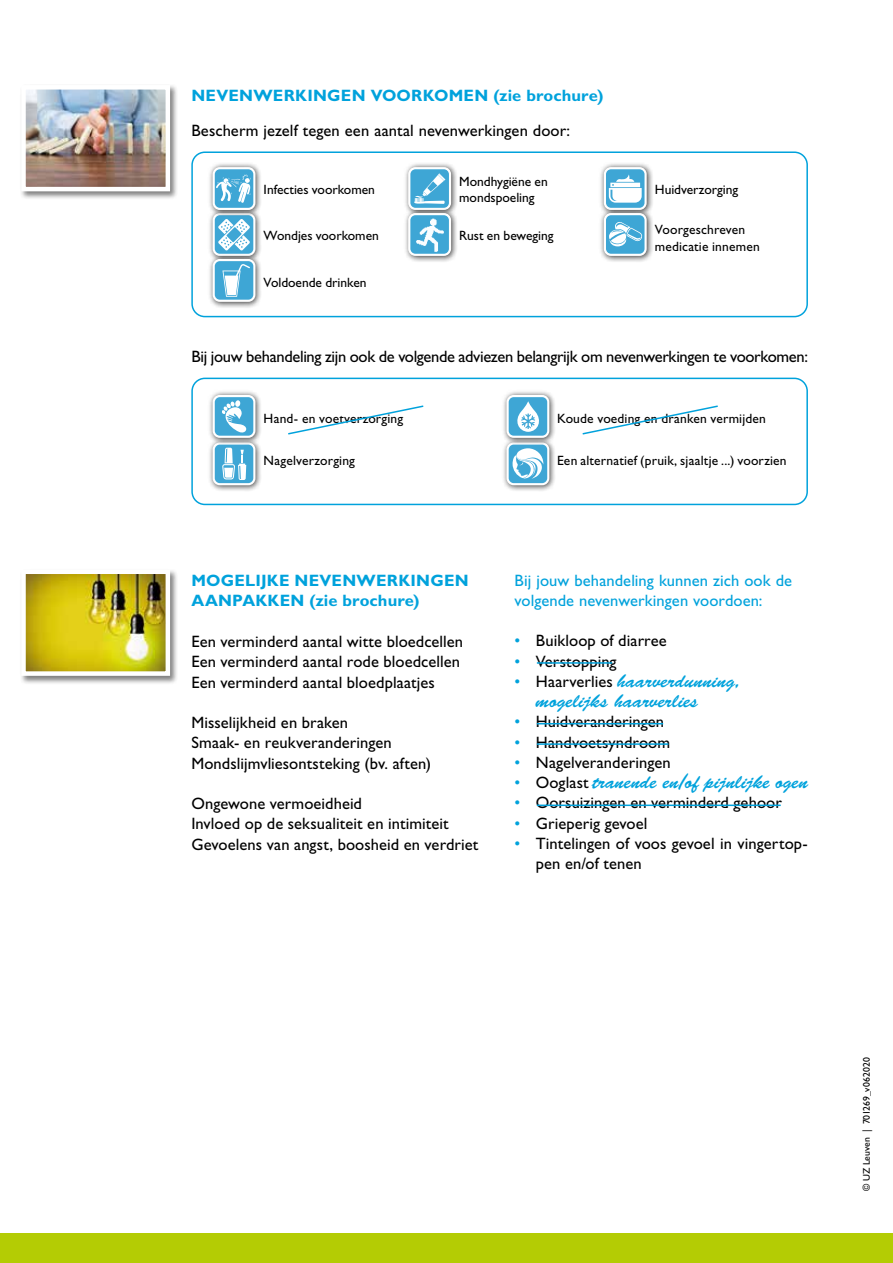
<style>
.page{position:relative;width:893px;height:1263px;background:#fff}
.page>*{position:absolute;margin:0;border:0;box-sizing:border-box;transform-origin:0 0}
.t1{font:19.5px/20.2px "Brush Script Std";color:#00a2dc}
.t2{font:16.5px/20.2px "Gill Sans Std";letter-spacing:.005em;color:#000}
.t3{font:16.5px "Gill Sans Std";letter-spacing:-.02em;color:#000}
.t4{font:700 16.5px/20.2px "Gill Sans Std";letter-spacing:.015em;color:#00a2dc}
.t5{font:16.5px/20.2px "Gill Sans Std";letter-spacing:.005em;color:#00a2dc}
.t6{font:13.5px/16.5px "Gill Sans Std";letter-spacing:.005em;color:#000}
.t7{font:9.75px "Gill Sans Std";letter-spacing:.005em;color:#000}
.s1{color:#00a2dc}
.s2{font-family:"Gill Sans Std";font-size:16.5px}
.s3{font-family:"Gill Sans Std";font-size:16.5px;color:#000}
</style>
<div class="page">
<div style="left:0;top:1233px;width:893px;height:30px;background:#b4cc04"></div>
<div style="left:403px;top:162px;width:55px;height:55px;background:#000;opacity:.75"></div>
<div style="left:409px;top:168px;width:41px;height:41px;background:#3ea6d5;border-radius:6px"></div>
<div style="left:408px;top:167px;width:43px;height:43px;border:2px solid #fff;border-radius:6px"></div>
<div style="left:208px;top:437px;width:55px;height:55px;background:#000;opacity:.75"></div>
<div style="left:214px;top:443px;width:40px;height:41px;background:#3ea6d5;border-radius:6px"></div>
<div style="left:213px;top:442px;width:42px;height:43px;border:2px solid #fff;border-radius:6px"></div>
<div style="left:208px;top:208px;width:55px;height:55px;background:#000;opacity:.75"></div>
<div style="left:214px;top:214px;width:40px;height:41px;background:#3ea6d5;border-radius:6px"></div>
<div style="left:213px;top:213px;width:42px;height:43px;border:2px solid #fff;border-radius:6px"></div>
<div style="left:501px;top:437px;width:55px;height:55px;background:#000;opacity:.75"></div>
<div style="left:508px;top:443px;width:40px;height:41px;background:#3ea6d5;border-radius:6px"></div>
<div style="left:506px;top:442px;width:43px;height:43px;border:2px solid #fff;border-radius:6px"></div>
<div style="left:208px;top:254px;width:55px;height:55px;background:#000;opacity:.75"></div>
<div style="left:214px;top:260px;width:40px;height:41px;background:#3ea6d5;border-radius:6px"></div>
<div style="left:213px;top:259px;width:42px;height:43px;border:2px solid #fff;border-radius:6px"></div>
<div style="left:599px;top:162px;width:55px;height:55px;background:#000;opacity:.75"></div>
<div style="left:605px;top:168px;width:41px;height:41px;background:#3ea6d5;border-radius:6px"></div>
<div style="left:604px;top:167px;width:43px;height:43px;border:2px solid #fff;border-radius:6px"></div>
<div style="left:208px;top:162px;width:55px;height:55px;background:#000;opacity:.75"></div>
<div style="left:214px;top:168px;width:40px;height:41px;background:#3ea6d5;border-radius:6px"></div>
<div style="left:213px;top:167px;width:42px;height:43px;border:2px solid #fff;border-radius:6px"></div>
<div style="left:501px;top:390px;width:55px;height:55px;background:#000;opacity:.75"></div>
<div style="left:508px;top:396px;width:40px;height:41px;background:#3ea6d5;border-radius:6px"></div>
<div style="left:506px;top:395px;width:43px;height:43px;border:2px solid #fff;border-radius:6px"></div>
<div style="left:403px;top:208px;width:55px;height:55px;background:#000;opacity:.75"></div>
<img style="left:411px;top:216px;width:37px;height:37px">
<div style="left:408px;top:213px;width:43px;height:43px;border:2px solid #fff;border-radius:6px"></div>
<div style="left:208px;top:390px;width:55px;height:55px;background:#000;opacity:.75"></div>
<div style="left:214px;top:396px;width:40px;height:41px;background:#3ea6d5;border-radius:6px"></div>
<div style="left:213px;top:395px;width:42px;height:43px;border:2px solid #fff;border-radius:6px"></div>
<div style="left:599px;top:208px;width:55px;height:55px;background:#000;opacity:.75"></div>
<div style="left:605px;top:214px;width:41px;height:41px;background:#3ea6d5;border-radius:6px"></div>
<div style="left:604px;top:213px;width:43px;height:43px;border:2px solid #fff;border-radius:6px"></div>
<svg style="left:218px;top:219px;width:32px;height:32px"></svg>
<svg style="left:222px;top:264px;width:28px;height:33px"></svg>
<svg style="left:414px;top:173px;width:32px;height:31px"></svg>
<svg style="left:513px;top:448px;width:30px;height:31px"></svg>
<svg style="left:609px;top:174px;width:33px;height:29px"></svg>
<svg style="left:222px;top:400px;width:25px;height:33px"></svg>
<svg style="left:222px;top:448px;width:24px;height:32px"></svg>
<svg style="left:517px;top:401px;width:22px;height:31px"></svg>
<svg style="left:609px;top:222px;width:34px;height:25px"></svg>
<svg style="left:216px;top:174px;width:35px;height:29px"></svg>
<div style="left:20px;top:568px;width:158px;height:116px;background:#000;opacity:.5"></div>
<img style="left:26px;top:574px;width:139px;height:97px">
<div style="left:21px;top:569px;width:149px;height:107px;border:4px solid #fff"></div>
<div style="left:20px;top:84px;width:158px;height:116px;background:#000;opacity:.5"></div>
<img style="left:26px;top:90px;width:139px;height:96px">
<div style="left:21px;top:85px;width:149px;height:106px;border:4px solid #fff"></div>
<div style="left:191px;top:151px;width:617px;height:166px;border:2px solid #00a2dc;border-radius:13px"></div>
<div style="left:191px;top:378px;width:617px;height:127px;border:2px solid #00a2dc;border-radius:13px"></div>
<hr style="left:537px;top:743px;width:131px;height:2px;background:#00a2dc">
<hr style="left:537px;top:723px;width:126px;height:1px;background:#00a2dc">
<hr style="left:537px;top:662px;width:75px;height:2px;background:#00a2dc">
<hr style="left:537px;top:804px;width:244px;height:2px;background:#00a2dc">
<svg style="left:582px;top:405px;width:136px;height:30px"></svg>
<svg style="left:288px;top:405px;width:136px;height:30px"></svg>
<p class="t4" style="left:191px;top:85px;width:414px">NEVENWERKINGEN VOORKOMEN (zie brochure)</p>
<p class="t2" style="left:191px;top:120px;width:380px">Bescherm jezelf tegen een aantal nevenwerkingen door:</p>
<p class="t6" style="left:264px;top:181px;width:113px">Infecties voorkomen</p>
<p class="t6" style="left:264px;top:227px;width:117px">Wondjes voorkomen</p>
<p class="t6" style="left:264px;top:274px;width:105px">Voldoende drinken</p>
<p class="t6" style="left:459px;top:173px;width:90px">Mondhygiëne en mondspoeling</p>
<p class="t6" style="left:459px;top:228px;width:96px">Rust en beweging</p>
<p class="t6" style="left:655px;top:181px;width:85px">Huidverzorging</p>
<p class="t6" style="left:655px;top:221px;width:107px">Voorgeschreven medicatie innemen</p>
<p class="t3" style="left:191px;top:347px;width:618px">Bij jouw behandeling zijn ook de volgende adviezen belangrijk om nevenwerkingen te voorkomen:</p>
<p class="t6" style="left:264px;top:410px;width:141px">Hand- en voetverzorging</p>
<p class="t6" style="left:264px;top:452px;width:93px">Nagelverzorging</p>
<p class="t6" style="left:557px;top:410px;width:210px">Koude voeding en dranken vermijden</p>
<p class="t6" style="left:557px;top:452px;width:231px">Een alternatief (pruik, sjaaltje ...) voorzien</p>
<p class="t4" style="left:191px;top:570px;width:279px">MOGELIJKE NEVENWERKINGEN<br>AANPAKKEN (zie brochure)</p>
<p class="t2" style="left:191px;top:631px;width:273px">Een verminderd aantal witte bloedcellen<br>Een verminderd aantal rode bloedcellen<br>Een verminderd aantal bloedplaatjes</p>
<p class="t2" style="left:191px;top:712px;width:241px">Misselijkheid en braken<br>Smaak- en reukveranderingen<br>Mondslijmvliesontsteking (bv. aften)</p>
<p class="t2" style="left:191px;top:793px;width:288px">Ongewone vermoeidheid<br>Invloed op de seksualiteit en intimiteit<br>Gevoelens van angst, boosheid en verdriet</p>
<p class="t5" style="left:514px;top:570px;width:279px">Bij jouw behandeling kunnen zich ook de volgende nevenwerkingen voordoen:</p>
<p class="t2" style="left:514px;top:631px;width:154px"><span class="s1">•</span> Buikloop of diarree</p>
<p class="t2" style="left:514px;top:651px;width:104px"><span class="s1">•</span> Verstopping</p>
<p class="t1" style="left:536px;top:671px;width:206px;text-indent:-21px"><span class="s2">•</span> <span class="s3">Haarverlies</span> haarverdunning, mogelijks haarverlies</p>
<p class="t2" style="left:514px;top:712px;width:151px"><span class="s1">•</span> Huidveranderingen</p>
<p class="t2" style="left:514px;top:732px;width:157px"><span class="s1">•</span> Handvoetsyndroom</p>
<p class="t2" style="left:514px;top:752px;width:158px"><span class="s1">•</span> Nagelveranderingen</p>
<p class="t1" style="left:514px;top:772px;width:295px"><span class="s2">•</span> <span class="s3">Ooglast</span> tranende en/of pijnlijke ogen</p>
<p class="t2" style="left:514px;top:793px;width:269px"><span class="s1">•</span> Oorsuizingen en verminderd gehoor</p>
<p class="t2" style="left:514px;top:813px;width:134px"><span class="s1">•</span> Grieperig gevoel</p>
<p class="t2" style="left:536px;top:833px;width:274px;text-indent:-21px"><span class="s1">•</span> Tintelingen of voos gevoel in vingertop&shy;pen en/of tenen</p>
<p class="t7" style="left:861px;top:1191px;width:135px;rotate:-90deg">© UZ Leuven | 701269_v062020</p>
</div>
